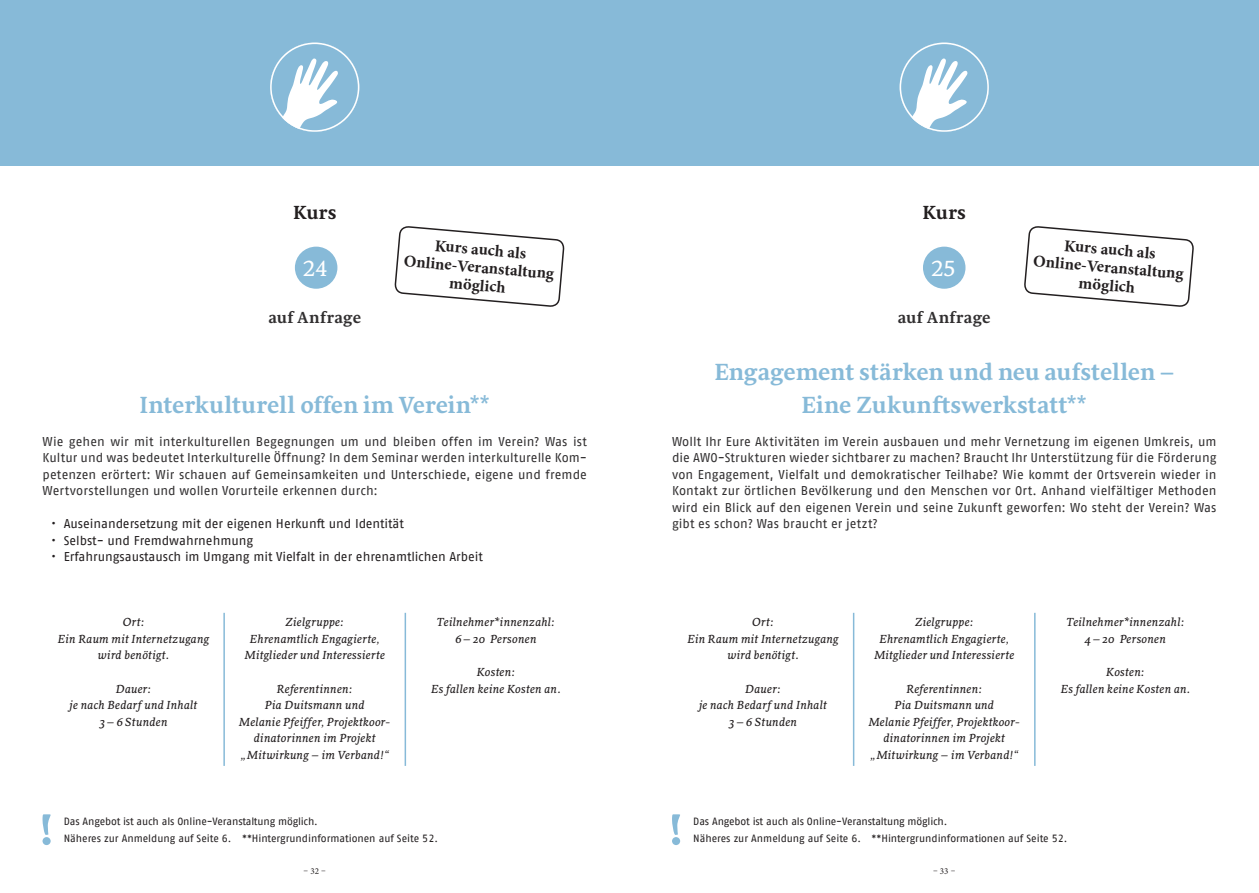
<style>
.page{position:relative;width:1259px;height:893px;background:#fff}
.page>*{position:absolute;margin:0;border:0;box-sizing:border-box;transform-origin:0 0}
.RZ_1016_Überschrift{font:700 24px/33px "Sirba";letter-spacing:-.005em;color:#87bad8;text-align:center}
.RZ_1016_Kursnummer{font:22.5px "Sirba";color:#fff}
.t1{font:700 19.5px "Sirba";letter-spacing:.01em;color:#231f20}
.t2{font:700 16.5px/18px "Minion Pro";color:#231f20;text-align:center}
.RZ_1016_Tag{font:700 16.5px "Sirba";letter-spacing:.02em;color:#312f30}
.RZ_1016_Mengentext_B{font:12.75px/16.5px "AWO Fago Office";letter-spacing:.005em;color:#312f30;text-align:justify}
.t3{font:12.75px "AWO Fago Office";color:#231f20}
.RZ_1016_Veranstaltun{font:italic 12px/16.5px "Sirba";letter-spacing:.015em;color:#231f20;text-align:center}
.RZ_1016_sonstiges{font:10.5px/16.5px "AWO Fago Office";letter-spacing:-.01em;color:#231f20}
.t4{font:9px "Minion Pro";color:#231f20}
</style>
<div class="page">
<hr style="left:223px;top:613px;width:2px;height:153px;background:#87bad8">
<hr style="left:404px;top:613px;width:2px;height:153px;background:#87bad8">
<div style="left:295px;top:247px;width:42px;height:42px;background:#87bad8;border-radius:50%"></div>
<div style="left:0;top:0;width:629px;height:166px;background:#87bad8"></div>
<svg style="left:270px;top:43px;width:89px;height:89px"></svg>
<div style="left:923px;top:247px;width:42px;height:42px;background:#87bad8;border-radius:50%"></div>
<hr style="left:853px;top:613px;width:1px;height:153px;background:#87bad8">
<hr style="left:1034px;top:613px;width:1px;height:153px;background:#87bad8">
<div style="left:629px;top:0;width:630px;height:166px;background:#87bad8"></div>
<svg style="left:899px;top:43px;width:90px;height:89px"></svg>
<svg style="left:43px;top:814px;width:8px;height:31px"></svg>
<svg style="left:672px;top:814px;width:8px;height:31px"></svg>
<svg style="left:1024px;top:226px;width:170px;height:81px"></svg>
<svg style="left:394px;top:226px;width:171px;height:81px"></svg>
<h3 class="t1" style="left:293px;top:197px;width:45px">Kurs</h3>
<h3 class="t1" style="left:922px;top:197px;width:45px">Kurs</h3>
<p class="RZ_1016_Kursnummer" style="left:302px;top:252px;width:27px">24</p>
<p class="t2" style="left:406px;top:233px;width:152px;rotate:5deg">Kurs auch als<br>Online-Veranstaltung</p>
<p class="t2" style="left:450px;top:273px;width:58px;rotate:5deg">möglich</p>
<p class="RZ_1016_Kursnummer" style="left:930px;top:252px;width:27px">25</p>
<p class="t2" style="left:1035px;top:233px;width:152px;rotate:5deg">Kurs auch als<br>Online-Veranstaltung</p>
<p class="t2" style="left:1079px;top:273px;width:58px;rotate:5deg">möglich</p>
<p class="RZ_1016_Tag" style="left:268px;top:305px;width:94px">auf Anfrage</p>
<p class="RZ_1016_Überschrift" style="left:139px;top:388px;width:352px">Interkulturell offen im Verein**</p>
<p class="RZ_1016_Mengentext_B" style="left:43px;top:433px;width:546px">Wie gehen wir mit interkulturellen Begegnungen um und bleiben offen im Verein? Was ist Kultur und was bedeutet Interkulturelle Öffnung? In dem Seminar werden interkulturelle Kom&shy;petenzen erörtert: Wir schauen auf Gemeinsamkeiten und Unterschiede, eigene und fremde Wertvorstellungen und wollen Vorurteile erkennen durch:</p>
<p class="t3" style="left:51px;top:516px;width:354px">• Auseinandersetzung mit der eigenen Herkunft und Identität</p>
<p class="t3" style="left:51px;top:533px;width:204px">• Selbst- und Fremdwahrnehmung</p>
<p class="t3" style="left:51px;top:549px;width:433px">• Erfahrungsaustausch im Umgang mit Vielfalt in der ehrenamtlichen Arbeit</p>
<p class="RZ_1016_Veranstaltun" style="left:58px;top:613px;width:153px">Ort:<br>Ein Raum mit Internetzugang wird benötigt.</p>
<p class="RZ_1016_Veranstaltun" style="left:70px;top:680px;width:129px">Dauer:<br>je nach Bedarf und Inhalt<br>3–6 Stunden</p>
<p class="RZ_1016_Veranstaltun" style="left:244px;top:613px;width:142px">Zielgruppe:<br>Ehrenamtlich Engagierte,<br>Mitglieder und Interessierte</p>
<p class="RZ_1016_Veranstaltun" style="left:239px;top:680px;width:153px">Referentinnen:<br>Pia Duitsmann und<br>Melanie Pfeiffer, Projektkoor&shy;dinatorinnen im Projekt „Mitwirkung – im Verband!“</p>
<p class="RZ_1016_Veranstaltun" style="left:437px;top:613px;width:120px">Teilnehmer*innenzahl:<br>6–20 Personen</p>
<p class="RZ_1016_Veranstaltun" style="left:431px;top:663px;width:131px">Kosten:<br>Es fallen keine Kosten an.</p>
<p class="RZ_1016_Tag" style="left:898px;top:305px;width:94px">auf Anfrage</p>
<p class="RZ_1016_Überschrift" style="left:714px;top:355px;width:461px">Engagement stärken und neu aufstellen –<br>Eine Zukunftswerkstatt**</p>
<p class="RZ_1016_Mengentext_B" style="left:672px;top:433px;width:546px">Wollt Ihr Eure Aktivitäten im Verein ausbauen und mehr Vernetzung im eigenen Umkreis, um die AWO-Strukturen wieder sichtbarer zu machen? Braucht Ihr Unterstützung für die Förderung von Engagement, Vielfalt und demokratischer Teilhabe? Wie kommt der Ortsverein wieder in Kontakt zur örtlichen Bevölkerung und den Menschen vor Ort. Anhand vielfältiger Methoden wird ein Blick auf den eigenen Verein und seine Zukunft geworfen: Wo steht der Verein? Was gibt es schon? Was braucht er jetzt?</p>
<p class="RZ_1016_Veranstaltun" style="left:687px;top:613px;width:153px">Ort:<br>Ein Raum mit Internetzugang wird benötigt.</p>
<p class="RZ_1016_Veranstaltun" style="left:699px;top:680px;width:129px">Dauer:<br>je nach Bedarf und Inhalt<br>3–6 Stunden</p>
<p class="RZ_1016_Veranstaltun" style="left:874px;top:613px;width:142px">Zielgruppe:<br>Ehrenamtlich Engagierte,<br>Mitglieder und Interessierte</p>
<p class="RZ_1016_Veranstaltun" style="left:868px;top:680px;width:153px">Referentinnen:<br>Pia Duitsmann und<br>Melanie Pfeiffer, Projektkoor&shy;dinatorinnen im Projekt „Mitwirkung – im Verband!“</p>
<p class="RZ_1016_Veranstaltun" style="left:1066px;top:613px;width:120px">Teilnehmer*innenzahl:<br>4–20 Personen</p>
<p class="RZ_1016_Veranstaltun" style="left:1060px;top:663px;width:131px">Kosten:<br>Es fallen keine Kosten an.</p>
<p class="RZ_1016_sonstiges" style="left:64px;top:813px;width:376px">Das Angebot ist auch als Online-Veranstaltung möglich.<br>Näheres zur Anmeldung auf Seite 6. **Hintergrundinformationen auf Seite 52.</p>
<p class="RZ_1016_sonstiges" style="left:693px;top:813px;width:376px">Das Angebot ist auch als Online-Veranstaltung möglich.<br>Näheres zur Anmeldung auf Seite 6. **Hintergrundinformationen auf Seite 52.</p>
<p class="t4" style="left:303px;top:865px;width:24px">– 32 –</p>
<p class="t4" style="left:933px;top:865px;width:24px">– 33 –</p>
</div>
